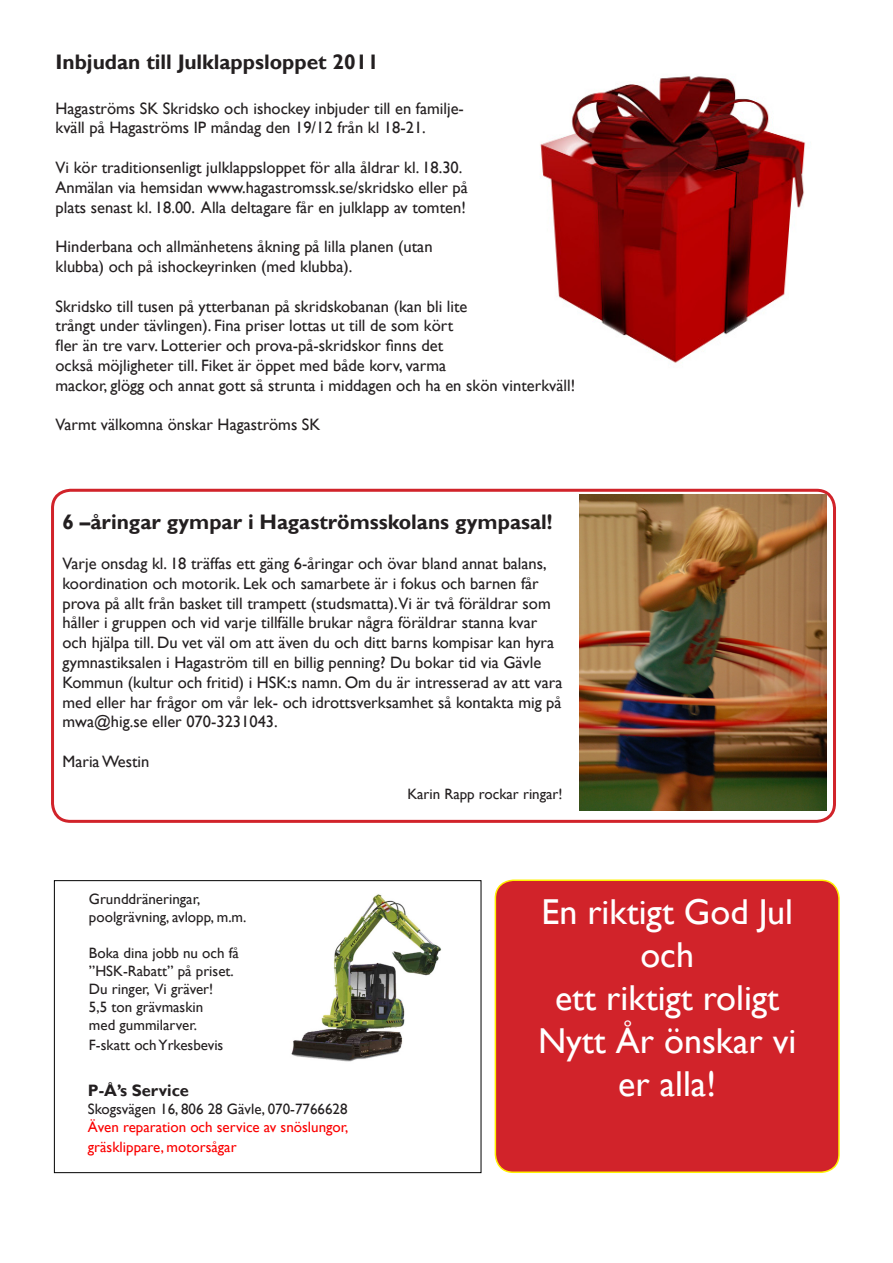
<style>
.page{position:relative;width:893px;height:1263px;background:#fff}
.page>*{position:absolute;margin:0;border:0;box-sizing:border-box;transform-origin:0 0}
.t1{font:36px/43.2px "Gill Sans";color:#fff;text-align:center}
.t2{font:700 21px "Gill Sans";color:#231f20}
.t3{font:16.5px/19.8px "Gill Sans";color:#231f20}
.t4{font:700 16.5px "Gill Sans";color:#231f20}
.t5{font:15px "Gill Sans";color:#231f20}
.t6{font:15px "Gill Sans";color:#fb0000}
</style>
<div class="page">
<div style="left:54px;top:880px;width:427px;height:293px;border:1px solid #000"></div>
<img style="left:291px;top:894px;width:151px;height:168px">
<img style="left:540px;top:76px;width:266px;height:287px">
<div style="left:495px;top:880px;width:344px;height:292px;background:#d1232a;border-radius:18px"></div>
<div style="left:495px;top:879px;width:345px;height:294px;border:2px solid #fff101;border-radius:18px"></div>
<div style="left:51px;top:489px;width:785px;height:334px;border:3px solid #d1232a;border-radius:18px"></div>
<img style="left:580px;top:495px;width:246px;height:315px">
<p class="t2" style="left:56px;top:49px;width:325px">Inbjudan till Julklappsloppet 2011</p>
<p class="t3" style="left:56px;top:98px;width:410px">Hagaströms SK Skridsko och ishockey inbjuder till en familje&shy;kväll på Hagaströms IP måndag den 19/12 från kl 18-21.</p>
<p class="t3" style="left:56px;top:158px;width:414px">Vi kör traditionsenligt julklappsloppet för alla åldrar kl. 18.30.<br>Anmälan via hemsidan www.hagastromssk.se/skridsko eller på plats senast kl. 18.00. Alla deltagare får en julklapp av tomten!</p>
<p class="t3" style="left:56px;top:237px;width:379px">Hinderbana och allmänhetens åkning på lilla planen (utan klubba) och på ishockeyrinken (med klubba).</p>
<p class="t3" style="left:56px;top:296px;width:521px">Skridsko till tusen på ytterbanan på skridskobanan (kan bli lite<br>trångt under tävlingen). Fina priser lottas ut till de som kört<br>fler än tre varv. Lotterier och prova-på-skridskor finns det<br>också möjligheter till. Fiket är öppet med både korv, varma<br>mackor, glögg och annat gott så strunta i middagen och ha en skön vinterkväll!</p>
<p class="t3" style="left:56px;top:415px;width:266px">Varmt välkomna önskar Hagaströms SK</p>
<p class="t2" style="left:63px;top:510px;width:492px">6 –åringar gympar i Hagaströmsskolans gympasal!</p>
<p class="t3" style="left:63px;top:554px;width:501px">Varje onsdag kl. 18 träffas ett gäng 6-åringar och övar bland annat balans, koordination och motorik. Lek och samarbete är i fokus och barnen får prova på allt från basket till trampett (studsmatta).Vi är två föräldrar som håller i gruppen och vid varje tillfälle brukar några föräldrar stanna kvar och hjälpa till. Du vet väl om att även du och ditt barns kompisar kan hyra gymnastiksalen i Hagaström till en billig penning? Du bokar tid via Gävle Kommun (kultur och fritid) i HSK:s namn. Om du är intresserad av att vara med eller har frågor om vår lek- och idrottsverksamhet så kontakta mig på mwa@hig.se eller 070-3231043.</p>
<p class="t3" style="left:63px;top:752px;width:88px">Maria Westin</p>
<p class="t5" style="left:407px;top:785px;width:157px">Karin Rapp rockar ringar!</p>
<p class="t5" style="left:89px;top:891px;width:113px">Grunddräneringar,</p>
<p class="t5" style="left:89px;top:909px;width:159px">poolgrävning, avlopp, m.m.</p>
<p class="t5" style="left:89px;top:945px;width:151px">Boka dina jobb nu och få</p>
<p class="t5" style="left:89px;top:963px;width:146px">”HSK-Rabatt” på priset.</p>
<p class="t5" style="left:89px;top:981px;width:126px">Du ringer, Vi gräver!</p>
<p class="t5" style="left:89px;top:999px;width:116px">5,5 ton grävmaskin</p>
<p class="t5" style="left:89px;top:1017px;width:110px">med gummilarver.</p>
<p class="t5" style="left:89px;top:1036px;width:136px">F-skatt och Yrkesbevis</p>
<p class="t4" style="left:88px;top:1080px;width:103px">P-Å’s Service</p>
<p class="t5" style="left:88px;top:1100px;width:261px">Skogsvägen 16, 806 28 Gävle, 070-7766628</p>
<p class="t6" style="left:88px;top:1118px;width:262px">Även reparation och service av snöslungor,</p>
<p class="t6" style="left:88px;top:1138px;width:150px">gräsklippare, motorsågar</p>
<p class="t1" style="left:541px;top:890px;width:253px">En riktigt God Jul och</p>
<p class="t1" style="left:538px;top:977px;width:260px">ett riktigt roligt<br>Nytt År önskar vi er alla!</p>
</div>
